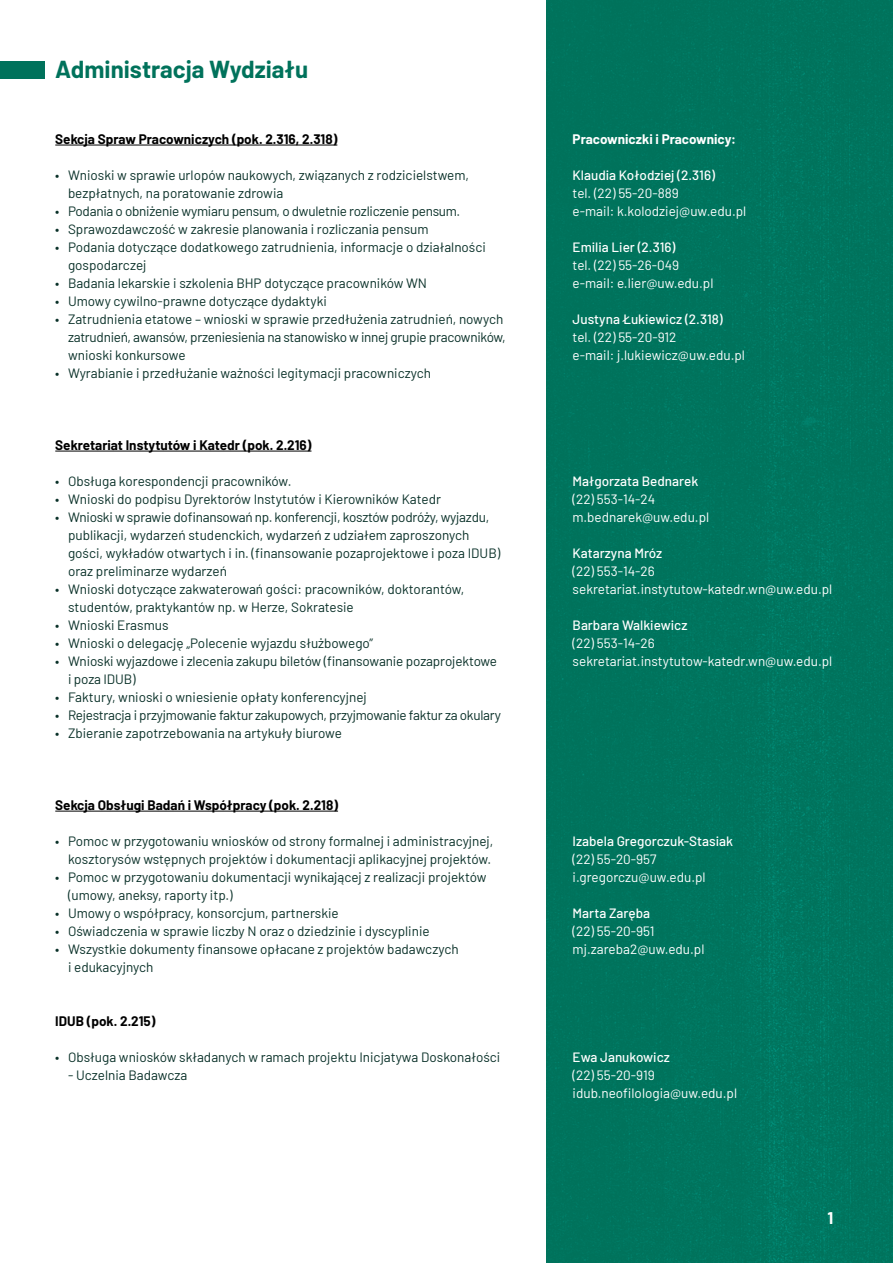
<style>
.page{position:relative;width:893px;height:1263px;background:#fff}
.page>*{position:absolute;margin:0;border:0;box-sizing:border-box;transform-origin:0 0}
.t1{font:700 24px "Barlow";color:#00725b}
.t2{font:700 16.5px "Barlow";color:#fff}
.t3{font:700 15px "Barlow";color:#fff}
.t4{font:13.5px/18px "Barlow";color:#093028}
.t5{font:13.5px/18px "Barlow";color:#fff}
.t6{font:500 13.5px "Barlow";color:#fff}
.t7{font:700 13.5px "Barlow";color:#000}
.t8{font:13.5px "Barlow";letter-spacing:-.02em;color:#093028}
.t9{font:700 13.5px "Barlow";color:#fff}
</style>
<div class="page">
<div style="left:546px;top:0;width:347px;height:1263px;background:#00745d"></div>
<hr style="left:55px;top:145px;width:282px;height:1px;background:#000">
<hr style="left:55px;top:451px;width:256px;height:1px;background:#000">
<hr style="left:55px;top:811px;width:283px;height:1px;background:#000">
<div style="left:0;top:61px;width:44px;height:18px;background:#00725b"></div>
<h1 class="t1" style="left:55px;top:52px;width:254px">Administracja Wydziału</h1>
<p class="t7" style="left:55px;top:129px;width:284px">Sekcja Spraw Pracowniczych (pok. 2.316, 2.318)</p>
<p class="t4" style="left:68px;top:165px;width:402px;text-indent:-13px">• Wnioski w sprawie urlopów naukowych, związanych z rodzicielstwem, bezpłatnych, na poratowanie zdrowia</p>
<p class="t8" style="left:55px;top:201px;width:406px">• Podania o obniżenie wymiaru pensum, o dwuletnie rozliczenie pensum.</p>
<p class="t4" style="left:55px;top:219px;width:375px">• Sprawozdawczość w zakresie planowania i rozliczania pensum</p>
<p class="t4" style="left:68px;top:237px;width:419px;text-indent:-13px">• Podania dotyczące dodatkowego zatrudnienia, informacje o działalności gospodarczej</p>
<p class="t4" style="left:55px;top:273px;width:373px">• Badania lekarskie i szkolenia BHP dotyczące pracowników WN</p>
<p class="t4" style="left:55px;top:291px;width:273px">• Umowy cywilno-prawne dotyczące dydaktyki</p>
<p class="t4" style="left:68px;top:309px;width:439px;text-indent:-13px">• Zatrudnienia etatowe – wnioski w sprawie przedłużenia zatrudnień, nowych zatrudnień, awansów, przeniesienia na stanowisko w innej grupie pracowników, wnioski konkursowe</p>
<p class="t4" style="left:55px;top:363px;width:377px">• Wyrabianie i przedłużanie ważności legitymacji pracowniczych</p>
<p class="t7" style="left:55px;top:435px;width:258px">Sekretariat Instytutów i Katedr (pok. 2.216)</p>
<p class="t4" style="left:55px;top:471px;width:238px">• Obsługa korespondencji pracowników.</p>
<p class="t4" style="left:55px;top:489px;width:387px">• Wnioski do podpisu Dyrektorów Instytutów i Kierowników Katedr</p>
<p class="t4" style="left:68px;top:507px;width:434px;text-indent:-13px">• Wnioski w sprawie dofinansowań np. konferencji, kosztów podróży, wyjazdu, publikacji, wydarzeń studenckich, wydarzeń z udziałem zaproszonych gości, wykładów otwartych i in. (finansowanie pozaprojektowe i poza IDUB) oraz preliminarze wydarzeń</p>
<p class="t4" style="left:68px;top:579px;width:398px;text-indent:-13px">• Wnioski dotyczące zakwaterowań gości: pracowników, doktorantów, studentów, praktykantów np. w Herze, Sokratesie</p>
<p class="t4" style="left:55px;top:615px;width:115px">• Wnioski Erasmus</p>
<p class="t4" style="left:55px;top:633px;width:319px">• Wnioski o delegację „Polecenie wyjazdu służbowego”</p>
<p class="t4" style="left:68px;top:651px;width:431px;text-indent:-13px">• Wnioski wyjazdowe i zlecenia zakupu biletów (finansowanie pozaprojektowe i poza IDUB)</p>
<p class="t4" style="left:55px;top:687px;width:313px">• Faktury, wnioski o wniesienie opłaty konferencyjnej</p>
<p class="t8" style="left:55px;top:705px;width:447px">• Rejestracja i przyjmowanie faktur zakupowych, przyjmowanie faktur za okulary</p>
<p class="t4" style="left:55px;top:723px;width:288px">• Zbieranie zapotrzebowania na artykuły biurowe</p>
<p class="t7" style="left:55px;top:795px;width:284px">Sekcja Obsługi Badań i Współpracy (pok. 2.218)</p>
<p class="t4" style="left:55px;top:831px;width:440px;text-align:right">• Pomoc w przygotowaniu wniosków od strony formalnej i administracyjnej, kosztorysów wstępnych projektów i dokumentacji aplikacyjnej projektów.</p>
<p class="t4" style="left:68px;top:867px;width:420px;text-indent:-13px">• Pomoc w przygotowaniu dokumentacji wynikającej z realizacji projektów (umowy, aneksy, raporty itp.)</p>
<p class="t4" style="left:55px;top:903px;width:285px">• Umowy o współpracy, konsorcjum, partnerskie</p>
<p class="t4" style="left:55px;top:921px;width:376px">• Oświadczenia w sprawie liczby N oraz o dziedzinie i dyscyplinie</p>
<p class="t4" style="left:68px;top:939px;width:392px;text-indent:-13px">• Wszystkie dokumenty finansowe opłacane z projektów badawczych i edukacyjnych</p>
<p class="t7" style="left:55px;top:1011px;width:102px">IDUB (pok. 2.215)</p>
<p class="t4" style="left:55px;top:1047px;width:447px">• Obsługa wniosków składanych w ramach projektu Inicjatywa Doskonałości</p>
<p class="t4" style="left:68px;top:1065px;width:121px">- Uczelnia Badawcza</p>
<p class="t9" style="left:573px;top:129px;width:165px">Pracowniczki i Pracownicy:</p>
<p class="t6" style="left:573px;top:165px;width:144px">Klaudia Kołodziej (2.316)</p>
<p class="t5" style="left:573px;top:183px;width:175px">tel. (22) 55-20-889<br>e-mail: k.kolodziej@uw.edu.pl</p>
<p class="t6" style="left:573px;top:237px;width:104px">Emilia Lier (2.316)</p>
<p class="t5" style="left:573px;top:255px;width:142px">tel. (22) 55-26-049 e-mail: e.lier@uw.edu.pl</p>
<p class="t6" style="left:573px;top:309px;width:152px">Justyna Łukiewicz (2.318)</p>
<p class="t5" style="left:573px;top:327px;width:174px">tel. (22) 55-20-912<br>e-mail: j.lukiewicz@uw.edu.pl</p>
<p class="t6" style="left:573px;top:471px;width:127px">Małgorzata Bednarek</p>
<p class="t5" style="left:573px;top:489px;width:138px">(22) 553-14-24 m.bednarek@uw.edu.pl</p>
<p class="t6" style="left:573px;top:543px;width:91px">Katarzyna Mróz</p>
<p class="t5" style="left:573px;top:561px;width:261px">(22) 553-14-26 sekretariat.instytutow-katedr.wn@uw.edu.pl</p>
<p class="t6" style="left:573px;top:615px;width:116px">Barbara Walkiewicz</p>
<p class="t5" style="left:573px;top:633px;width:261px">(22) 553-14-26 sekretariat.instytutow-katedr.wn@uw.edu.pl</p>
<p class="t6" style="left:573px;top:831px;width:162px">Izabela Gregorczuk-Stasiak</p>
<p class="t5" style="left:573px;top:849px;width:135px">(22) 55-20-957 i.gregorczu@uw.edu.pl</p>
<p class="t6" style="left:573px;top:903px;width:79px">Marta Zaręba</p>
<p class="t5" style="left:573px;top:921px;width:133px">(22) 55-20-951 mj.zareba2@uw.edu.pl</p>
<p class="t6" style="left:573px;top:1047px;width:99px">Ewa Janukowicz</p>
<p class="t5" style="left:573px;top:1065px;width:166px">(22) 55-20-919 idub.neofilologia@uw.edu.pl</p>
<p class="t2" style="left:827px;top:1206px;width:7px">1</p>
<p class="t3" style="left:824px;top:1208px;width:10px">5</p>
</div>
